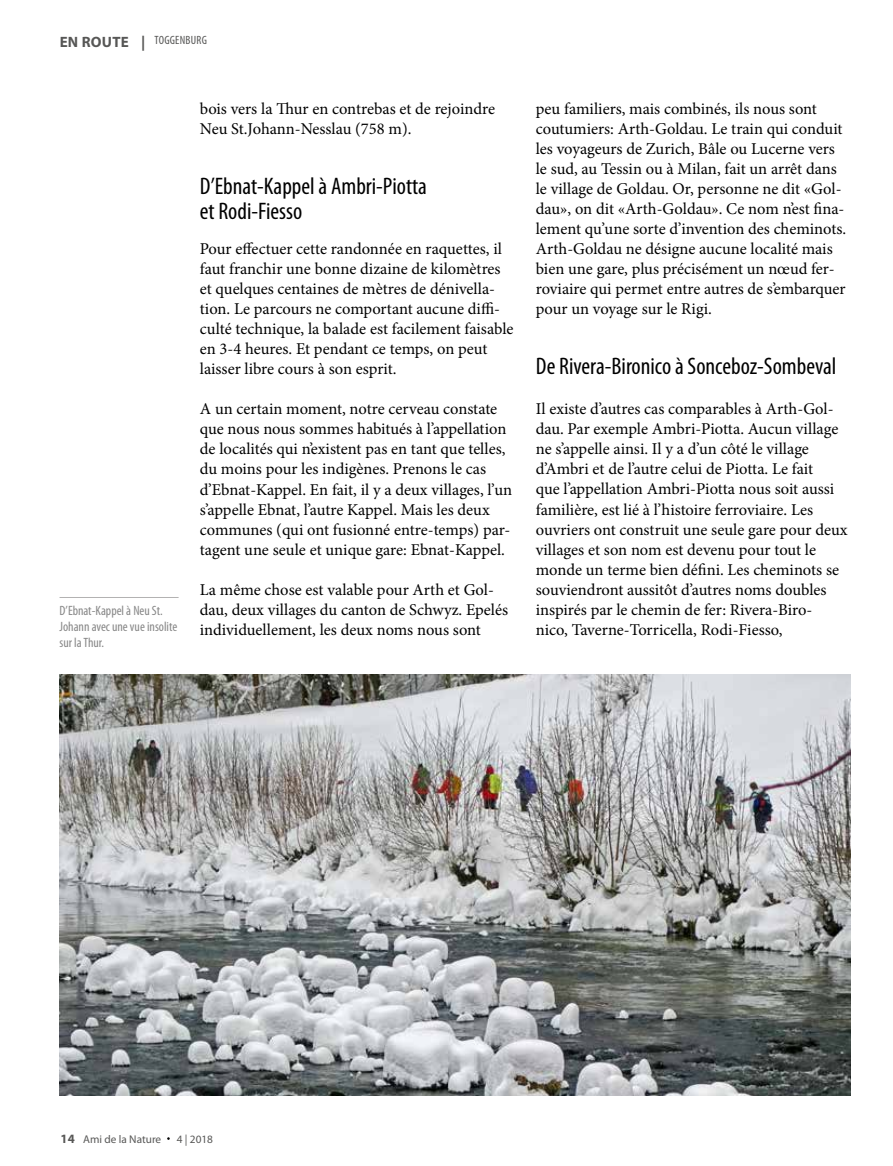
<style>
.page{position:relative;width:893px;height:1166px;background:#fff}
.page>*{position:absolute;margin:0;border:0;box-sizing:border-box;transform-origin:0 0}
.t1{font:condensed 24px/25.5px "Myriad Pro";color:#000}
.t2{font:16.5px/20.1px "Minion Pro";color:#000}
.t3{font:condensed 13.5px/16.2px "Myriad Pro";color:#878787}
.t4{font:condensed 12px "Myriad Pro";letter-spacing:.02em;color:#575756}
.t5{font:11.25px "Myriad Pro";color:#575756}
.s1{font-weight:700;font-stretch:normal;font-size:15px}
.s2{font-weight:700;font-size:12.75px}
</style>
<div class="page">
<img style="left:60px;top:674px;width:790px;height:421px">
<hr style="left:60px;top:597px;width:119px;height:1px;background:#b3b2b2">
<p class="t4" style="left:60px;top:33px;width:149px"><span class="s1">EN ROUTE |</span> TOGGENBURG</p>
<p class="t3" style="left:60px;top:601px;width:119px">D’Ebnat-Kappel à Neu St.<br>Johann avec une vue insolite sur la Thur.</p>
<p class="t2" style="left:200px;top:98px;width:297px">bois vers la Thur en contrebas et de rejoindre<br>Neu St.Johann-Nesslau (758 m).</p>
<h1 class="t1" style="left:200px;top:173px;width:229px">D’Ebnat-Kappel à Ambri-Piotta et Rodi-Fiesso</h1>
<p class="t2" style="left:200px;top:239px;width:315px">Pour effectuer cette randonnée en raquettes, il faut franchir une bonne dizaine de kilomètres et quelques centaines de mètres de dénivella&shy;tion. Le parcours ne comportant aucune diffi&shy;culté technique, la balade est facilement faisable en 3-4 heures. Et pendant ce temps, on peut laisser libre cours à son esprit.</p>
<p class="t2" style="left:200px;top:399px;width:314px">A un certain moment, notre cerveau constate que nous nous sommes habitués à l’appellation de localités qui n’existent pas en tant que telles, du moins pour les indigènes. Prenons le cas d’Ebnat-Kappel. En fait, il y a deux villages, l’un s’appelle Ebnat, l’autre Kappel. Mais les deux communes (qui ont fusionné entre-temps) par&shy;tagent une seule et unique gare: Ebnat-Kappel.</p>
<p class="t2" style="left:200px;top:579px;width:310px">La même chose est valable pour Arth et Gol&shy;dau, deux villages du canton de Schwyz. Epelés individuellement, les deux noms nous sont</p>
<p class="t2" style="left:536px;top:98px;width:312px">peu familiers, mais combinés, ils nous sont coutumiers: Arth-Goldau. Le train qui conduit les voyageurs de Zurich, Bâle ou Lucerne vers le sud, au Tessin ou à Milan, fait un arrêt dans le village de Goldau. Or, personne ne dit «Gol&shy;dau», on dit «Arth-Goldau». Ce nom n’est fina&shy;lement qu’une sorte d’invention des cheminots.<br>Arth-Goldau ne désigne aucune localité mais bien une gare, plus précisément un nœud fer&shy;roviaire qui permet entre autres de s’embarquer pour un voyage sur le Rigi.</p>
<h1 class="t1" style="left:536px;top:353px;width:302px">De Rivera-Bironico à Sonceboz-Sombeval</h1>
<p class="t2" style="left:536px;top:399px;width:313px">Il existe d’autres cas comparables à Arth-Gol&shy;dau. Par exemple Ambri-Piotta. Aucun village ne s’appelle ainsi. Il y a d’un côté le village d’Ambri et de l’autre celui de Piotta. Le fait<br>que l’appellation Ambri-Piotta nous soit aussi familière, est lié à l’histoire ferroviaire. Les ouvriers ont construit une seule gare pour deux villages et son nom est devenu pour tout le monde un terme bien défini. Les cheminots se souviendront aussitôt d’autres noms doubles inspirés par le chemin de fer: Rivera-Biro&shy;nico, Taverne-Torricella, Rodi-Fiesso,</p>
<p class="t5" style="left:61px;top:1131px;width:102px"><span class="s2">14</span> Ami de la Nature</p>
<p class="t5" style="left:177px;top:1131px;width:38px">4 | 2018</p>
</div>
